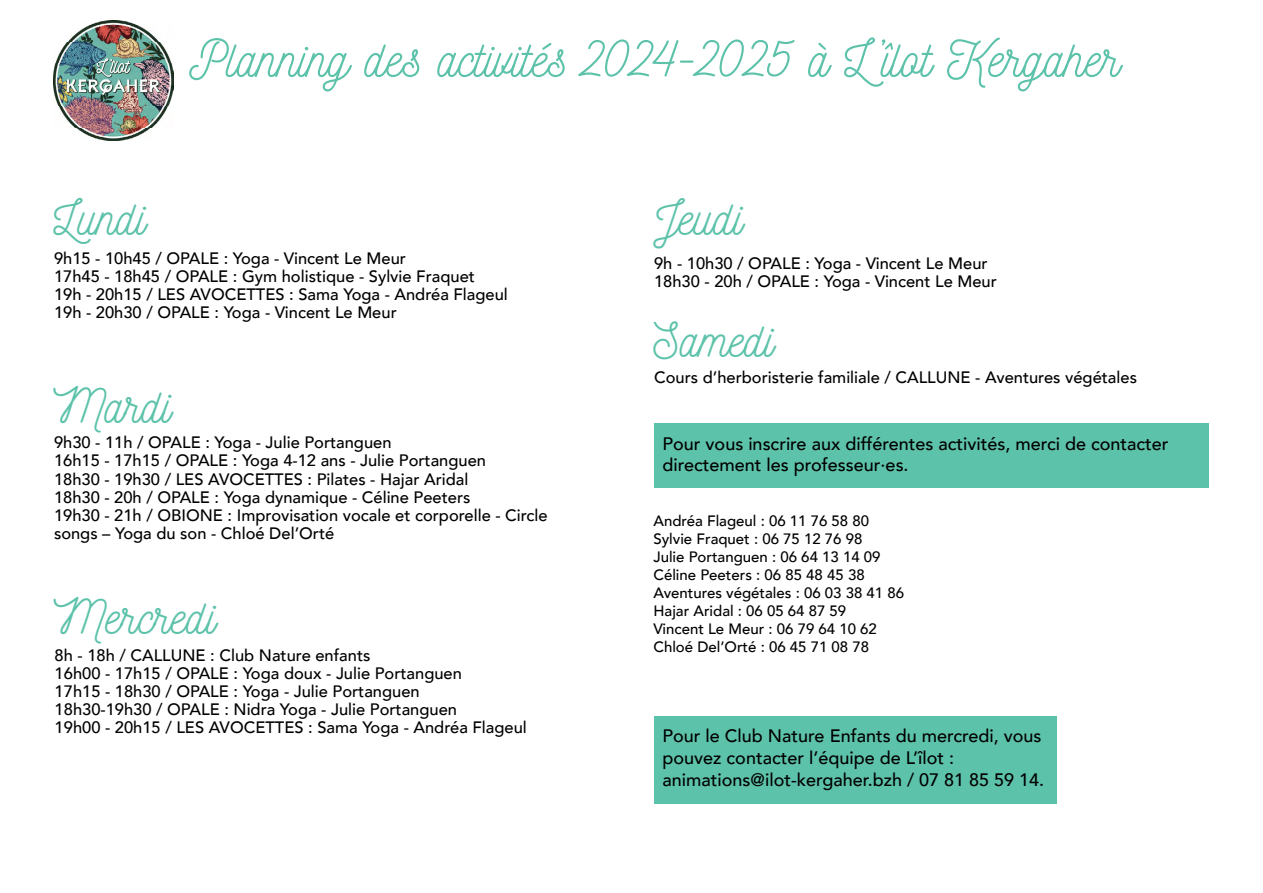
<style>
.page{position:relative;width:1263px;height:893px;background:#fff}
.page>*{position:absolute;margin:0;border:0;box-sizing:border-box;transform-origin:0 0}
.t1{font:51px "Nickainley";color:#5dc2aa}
.t2{font:47.85px "Nickainley";color:#5dc2aa}
.t3{font:500 18px/21.6px "Avenir";color:#000}
.t4{font:500 16.5px/18px "Avenir";color:#000}
.t5{font:500 15px/18px "Avenir";color:#000}
</style>
<div class="page">
<div style="left:654px;top:716px;width:402px;height:87px;background:#5dc2aa"></div>
<div style="left:654px;top:423px;width:555px;height:65px;background:#5dc2aa"></div>
<img style="left:53px;top:21px;width:120px;height:120px">
<h1 class="t1" style="left:189px;top:26px;width:932px">Planning des activités 2024-2025 à L’îlot Kergaher</h1>
<h2 class="t2" style="left:53px;top:187px;width:94px">Lundi</h2>
<h2 class="t2" style="left:653px;top:187px;width:91px">Jeudi</h2>
<p class="t4" style="left:54px;top:248px;width:455px">9h15 - 10h45 / OPALE : Yoga - Vincent Le Meur<br>17h45 - 18h45 / OPALE : Gym holistique - Sylvie Fraquet<br>19h - 20h15 / LES AVOCETTES : Sama Yoga - Andréa Flageul 19h - 20h30 / OPALE : Yoga - Vincent Le Meur</p>
<h2 class="t2" style="left:53px;top:375px;width:119px">Mardi</h2>
<p class="t4" style="left:54px;top:432px;width:434px">9h30 - 11h / OPALE : Yoga - Julie Portanguen<br>16h15 - 17h15 / OPALE : Yoga 4-12 ans - Julie Portanguen</p>
<p class="t4" style="left:54px;top:470px;width:495px">18h30 - 19h30 / LES AVOCETTES : Pilates - Hajar Aridal<br>18h30 - 20h / OPALE : Yoga dynamique - Céline Peeters<br>19h30 - 21h / OBIONE : Improvisation vocale et corporelle - Circle songs – Yoga du son - Chloé Del’Orté</p>
<h2 class="t2" style="left:54px;top:587px;width:163px">Mercredi</h2>
<p class="t4" style="left:55px;top:645px;width:474px">8h - 18h / CALLUNE : Club Nature enfants<br>16h00 - 17h15 / OPALE : Yoga doux - Julie Portanguen<br>17h15 - 18h30 / OPALE : Yoga - Julie Portanguen<br>18h30-19h30 / OPALE : Nidra Yoga - Julie Portanguen<br>19h00 - 20h15 / LES AVOCETTES : Sama Yoga - Andréa Flageul</p>
<p class="t4" style="left:654px;top:254px;width:344px">9h - 10h30 / OPALE : Yoga - Vincent Le Meur<br>18h30 - 20h / OPALE : Yoga - Vincent Le Meur</p>
<h2 class="t2" style="left:653px;top:309px;width:122px">Samedi</h2>
<p class="t4" style="left:654px;top:367px;width:484px">Cours d’herboristerie familiale / CALLUNE - Aventures végétales</p>
<p class="t3" style="left:663px;top:432px;width:507px">Pour vous inscrire aux différentes activités, merci de contacter directement les professeur·es.</p>
<p class="t5" style="left:653px;top:511px;width:252px">Andréa Flageul : 06 11 76 58 80<br>Sylvie Fraquet : 06 75 12 76 98<br>Julie Portanguen : 06 64 13 14 09<br>Céline Peeters : 06 85 48 45 38<br>Aventures végétales : 06 03 38 41 86<br>Hajar Aridal : 06 05 64 87 59<br>Vincent Le Meur : 06 79 64 10 62<br>Chloé Del’Orté : 06 45 71 08 78</p>
<p class="t3" style="left:663px;top:724px;width:383px">Pour le Club Nature Enfants du mercredi, vous pouvez contacter l’équipe de L’îlot : animations@ilot-kergaher.bzh / 07 81 85 59 14.</p>
</div>
